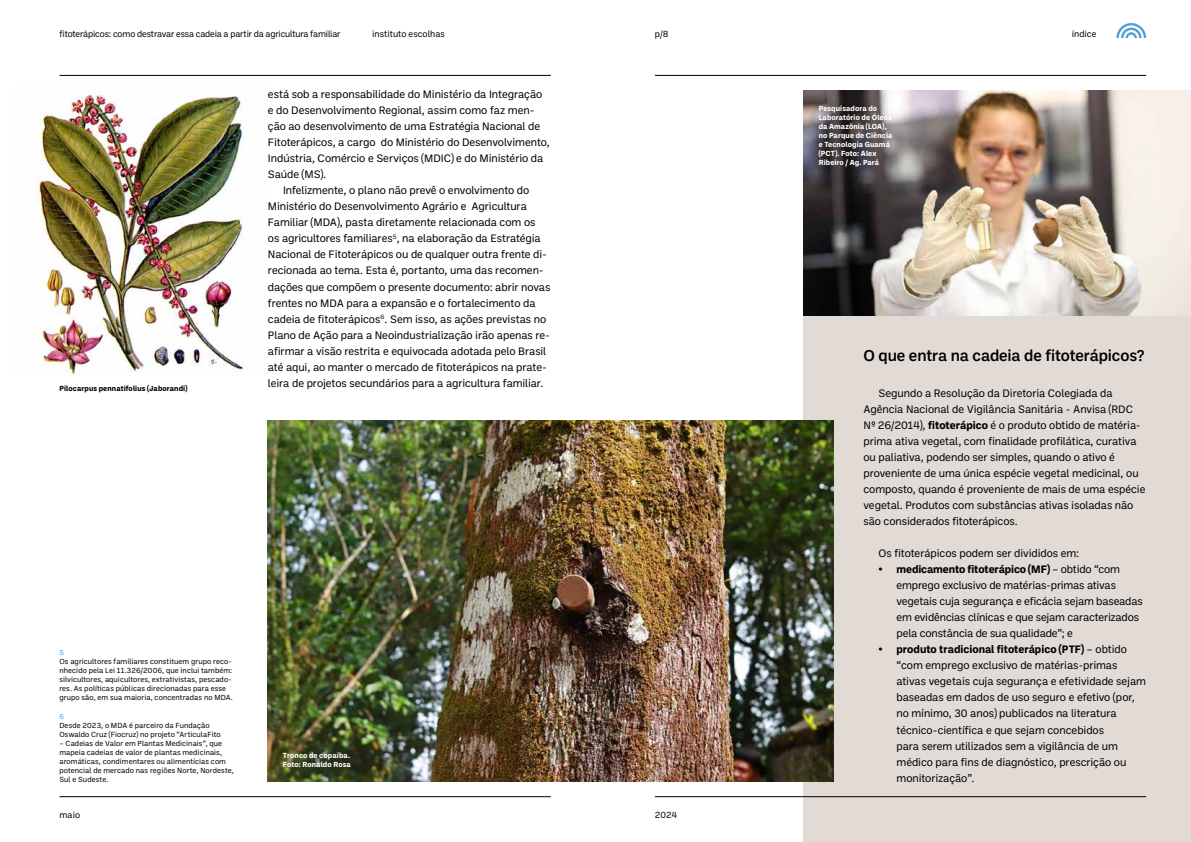
<style>
.page{position:relative;width:1191px;height:842px;background:#fff}
.page>*{position:absolute;margin:0;border:0;box-sizing:border-box;transform-origin:0 0}
.t1{font:500 16px "Ballinger";letter-spacing:-.01em;color:#000}
.t2{font:11px/16px "Ballinger";letter-spacing:-.01em;color:#000}
.t3{font:9px "Ballinger";letter-spacing:-.015em;color:#000}
.t4{font:9px "Ballinger";letter-spacing:.005em;color:#000}
.t5{font:7.5px/9px "Ballinger";letter-spacing:.01em;color:#000}
.t6{font:700 7.5px/9px "Ballinger";letter-spacing:.015em;color:#fff}
.t7{font:700 7.5px "Ballinger";letter-spacing:.015em;color:#000}
.t8{font:7.5px "Ballinger";color:#519fd7}
.s1{font-weight:700}
</style>
<div class="page">
<div style="left:804px;top:271px;width:386px;height:571px;background:#e2dbd5"></div>
<img style="left:36px;top:94px;width:208px;height:282px">
<hr style="left:60px;top:796px;width:491px;height:1px;background:#000">
<hr style="left:655px;top:796px;width:491px;height:1px;background:#000">
<hr style="left:60px;top:75px;width:491px;height:1px;background:#000">
<hr style="left:655px;top:75px;width:491px;height:1px;background:#000">
<img style="left:268px;top:421px;width:565px;height:361px">
<img style="left:804px;top:90px;width:386px;height:226px">
<svg style="left:1116px;top:23px;width:30px;height:15px"></svg>
<p class="t3" style="left:60px;top:27px;width:282px">fitoterápicos: como destravar essa cadeia a partir da agricultura familiar</p>
<p class="t4" style="left:372px;top:27px;width:74px">instituto escolhas</p>
<p class="t3" style="left:655px;top:27px;width:15px">p/8</p>
<p class="t7" style="left:60px;top:383px;width:129px">Pilocarpus pennatifolius (Jaborandi)</p>
<p class="t2" style="left:268px;top:86px;width:276px">está sob a responsabilidade do Ministério da Integração</p>
<p class="t2" style="left:268px;top:102px;width:268px">e do Desenvolvimento Regional, assim como faz men-</p>
<p class="t2" style="left:268px;top:118px;width:274px">ção ao desenvolvimento de uma Estratégia Nacional de</p>
<p class="t2" style="left:268px;top:134px;width:283px">Fitoterápicos, a cargo do Ministério do Desenvolvimento,</p>
<p class="t2" style="left:268px;top:150px;width:277px">Indústria, Comércio e Serviços (MDIC) e do Ministério da</p>
<p class="t2" style="left:268px;top:166px;width:60px">Saúde (MS).</p>
<p class="t2" style="left:283px;top:182px;width:248px">Infelizmente, o plano não prevê o envolvimento do</p>
<p class="t2" style="left:268px;top:198px;width:260px">Ministério do Desenvolvimento Agrário e Agricultura</p>
<p class="t2" style="left:268px;top:214px;width:269px">Familiar (MDA), pasta diretamente relacionada com os</p>
<p class="t2" style="left:268px;top:230px;width:274px">os agricultores familiares<sup>5</sup>, na elaboração da Estratégia</p>
<p class="t2" style="left:268px;top:246px;width:280px">Nacional de Fitoterápicos ou de qualquer outra frente di-</p>
<p class="t2" style="left:268px;top:262px;width:277px">recionada ao tema. Esta é, portanto, uma das recomen-</p>
<p class="t2" style="left:268px;top:278px;width:284px">dações que compõem o presente documento: abrir novas</p>
<p class="t2" style="left:268px;top:294px;width:269px">frentes no MDA para a expansão e o fortalecimento da</p>
<p class="t2" style="left:268px;top:310px;width:280px">cadeia de fitoterápicos<sup>6</sup>. Sem isso, as ações previstas no</p>
<p class="t2" style="left:268px;top:326px;width:284px">Plano de Ação para a Neoindustrialização irão apenas re-</p>
<p class="t2" style="left:268px;top:342px;width:280px">afirmar a visão restrita e equivocada adotada pelo Brasil</p>
<p class="t2" style="left:268px;top:358px;width:280px">até aqui, ao manter o mercado de fitoterápicos na prate-</p>
<p class="t2" style="left:268px;top:374px;width:277px">leira de projetos secundários para a agricultura familiar.</p>
<p class="t8" style="left:59px;top:648px;width:6px">5</p>
<p class="t5" style="left:59px;top:657px;width:175px">Os agricultores familiares constituem grupo reco&shy;nhecido pela Lei 11.326/2006, que inclui também: silvicultores, aquicultores, extrativistas, pescado&shy;res. As políticas públicas direcionadas para esse grupo são, em sua maioria, concentradas no MDA.</p>
<p class="t8" style="left:59px;top:711px;width:6px">6</p>
<p class="t5" style="left:59px;top:720px;width:163px">Desde 2023, o MDA é parceiro da Fundação<br>Oswaldo Cruz (Fiocruz) no projeto “ArticulaFito</p>
<p class="t5" style="left:59px;top:738px;width:176px">– Cadeias de Valor em Plantas Medicinais”, que mapeia cadeias de valor de plantas medicinais, aromáticas, condimentares ou alimentícias com potencial de mercado nas regiões Norte, Nordeste, Sul e Sudeste.</p>
<p class="t6" style="left:283px;top:750px;width:69px">Tronco de copaíba.<br>Foto: Ronaldo Rosa</p>
<p class="t3" style="left:60px;top:809px;width:22px">maio</p>
<p class="t3" style="left:655px;top:809px;width:24px">2024</p>
<p class="t6" style="left:818px;top:103px;width:75px">Pesquisadora do<br>Laboratório de Óleos da Amazônia (LOA), no Parque de Ciência e Tecnologia Guamá (PCT). Foto: Alex<br>Ribeiro / Ag. Pará</p>
<p class="t3" style="left:1071px;top:27px;width:26px">índice</p>
<h1 class="t1" style="left:863px;top:344px;width:283px">O que entra na cadeia de fitoterápicos?</h1>
<p class="t2" style="left:863px;top:385px;width:283px;text-indent:15px">Segundo a Resolução da Diretoria Colegiada da Agência Nacional de Vigilância Sanitária - Anvisa (RDC Nº 26/2014), <span class="s1">fitoterápico</span> é o produto obtido de matéria&shy;prima ativa vegetal, com finalidade profilática, curativa ou paliativa, podendo ser simples, quando o ativo é proveniente de uma única espécie vegetal medicinal, ou composto, quando é proveniente de mais de uma espécie vegetal. Produtos com substâncias ativas isoladas não são considerados fitoterápicos.</p>
<p class="t2" style="left:878px;top:545px;width:202px">Os fitoterápicos podem ser divididos em:</p>
<p class="t2" style="left:896px;top:561px;width:248px;text-indent:-18px"><span class="s1">• medicamento fitoterápico (MF)</span> – obtido “com emprego exclusivo de matérias-primas ativas vegetais cuja segurança e eficácia sejam baseadas em evidências clínicas e que sejam caracterizados pela constância de sua qualidade”; e</p>
<p class="t2" style="left:896px;top:641px;width:251px;text-indent:-18px"><span class="s1">• produto tradicional fitoterápico (PTF)</span> – obtido “com emprego exclusivo de matérias-primas ativas vegetais cuja segurança e efetividade sejam baseadas em dados de uso seguro e efetivo (por, no mínimo, 30 anos) publicados na literatura técnico-científica e que sejam concebidos<br>para serem utilizados sem a vigilância de um médico para fins de diagnóstico, prescrição ou monitorização”.</p>
</div>
